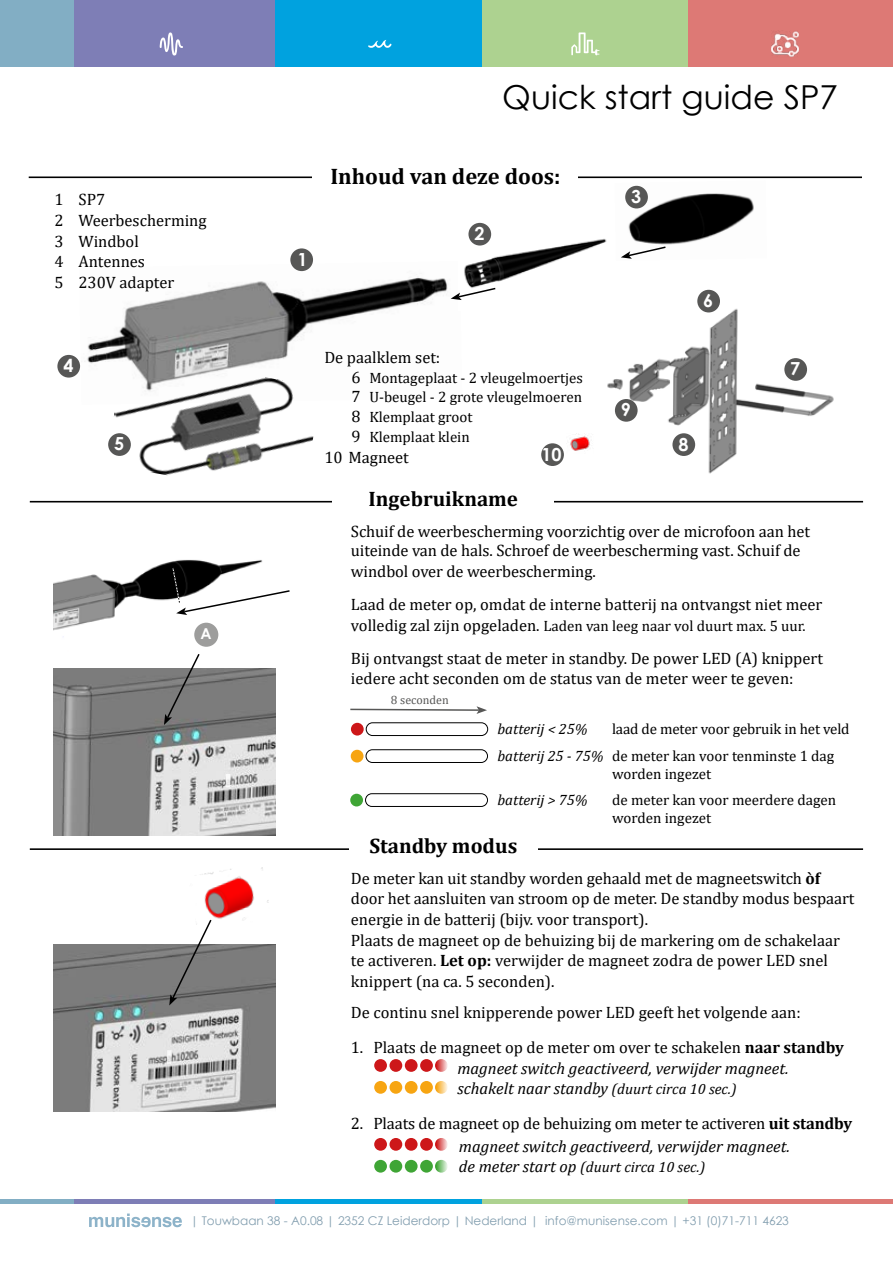
<style>
.page{position:relative;width:893px;height:1263px;background:#fff}
.page>*{position:absolute;margin:0;border:0;box-sizing:border-box;transform-origin:0 0}
.t1{font:33px "Century Gothic";color:#000}
.t2{font:700 22.5px "Cambria";color:#000}
.t3{font:700 21px "Cambria";color:#000}
.t4{font:700 18px "Century Gothic";color:#fff}
.t5{font:16.5px/20.7px "Cambria";letter-spacing:-.005em;color:#000}
.t6{font:italic 16.5px/20.7px "Cambria";color:#000}
.t7{font:15px/20px "Cambria";color:#000}
.t8{font:italic 15px "Cambria";color:#000}
.t9{font:700 15px "Century Gothic";color:#fff}
.t10{font:12px "Century Gothic";color:#829eaf}
.t11{font:12px "Cambria";color:#575756}
.s1{font-size:16.5px}
.s2{font-style:italic}
.s3{font-weight:700}
.s4{font-style:normal}
.s5{font-weight:700;font-style:normal}
.s6{font-size:15px}
</style>
<div class="page">
<img style="left:53px;top:559px;width:210px;height:88px">
<img style="left:53px;top:945px;width:222px;height:166px">
<hr style="left:30px;top:501px;width:833px;height:1px;background:#000">
<div style="left:333px;top:490px;width:221px;height:25px;background:#fff"></div>
<div style="left:405px;top:1059px;width:13px;height:13px;background:#cd1719;border-radius:50%"></div>
<div style="left:374px;top:1059px;width:13px;height:13px;background:#cd1719;border-radius:50%"></div>
<div style="left:389px;top:1059px;width:13px;height:13px;background:#cd1719;border-radius:50%"></div>
<div style="left:420px;top:1059px;width:13px;height:13px;background:#cd1719;border-radius:50%"></div>
<svg style="left:435px;top:1059px;width:13px;height:13px"></svg>
<div style="left:405px;top:1081px;width:13px;height:13px;background:#f7a512;border-radius:50%"></div>
<div style="left:374px;top:1081px;width:13px;height:13px;background:#f7a512;border-radius:50%"></div>
<div style="left:389px;top:1081px;width:13px;height:13px;background:#f7a512;border-radius:50%"></div>
<div style="left:420px;top:1081px;width:13px;height:13px;background:#f7a512;border-radius:50%"></div>
<svg style="left:435px;top:1081px;width:13px;height:13px"></svg>
<div style="left:405px;top:1138px;width:13px;height:13px;background:#cd1719;border-radius:50%"></div>
<div style="left:374px;top:1138px;width:13px;height:13px;background:#cd1719;border-radius:50%"></div>
<div style="left:389px;top:1138px;width:13px;height:13px;background:#cd1719;border-radius:50%"></div>
<div style="left:420px;top:1138px;width:13px;height:13px;background:#cd1719;border-radius:50%"></div>
<svg style="left:435px;top:1138px;width:13px;height:13px"></svg>
<div style="left:405px;top:1160px;width:13px;height:12px;background:#3fa535;border-radius:50%"></div>
<div style="left:374px;top:1160px;width:13px;height:12px;background:#3fa535;border-radius:50%"></div>
<div style="left:389px;top:1160px;width:13px;height:12px;background:#3fa535;border-radius:50%"></div>
<div style="left:420px;top:1160px;width:13px;height:12px;background:#3fa535;border-radius:50%"></div>
<svg style="left:435px;top:1160px;width:13px;height:12px"></svg>
<img style="left:200px;top:867px;width:69px;height:53px">
<div style="left:351px;top:723px;width:13px;height:12px;background:#cd1719;border-radius:50%"></div>
<div style="left:366px;top:722px;width:122px;height:14px;border:1px solid #000;border-radius:6px"></div>
<div style="left:351px;top:750px;width:12px;height:12px;background:#f7a512;border-radius:50%"></div>
<div style="left:366px;top:749px;width:122px;height:14px;border:1px solid #000;border-radius:6px"></div>
<div style="left:350px;top:794px;width:13px;height:12px;background:#3fa535;border-radius:50%"></div>
<div style="left:365px;top:793px;width:123px;height:14px;border:1px solid #000;border-radius:6px"></div>
<svg style="left:350px;top:706px;width:137px;height:8px"></svg>
<svg style="left:169px;top:918px;width:44px;height:87px"></svg>
<hr style="left:30px;top:848px;width:833px;height:2px;background:#000">
<div style="left:349px;top:836px;width:188px;height:26px;background:#fff"></div>
<img style="left:53px;top:669px;width:222px;height:166px">
<svg style="left:164px;top:654px;width:37px;height:71px"></svg>
<div style="left:194px;top:623px;width:24px;height:24px;background:#9d9d9c;border-radius:50%"></div>
<svg style="left:172px;top:567px;width:118px;height:48px"></svg>
<img style="left:79px;top:263px;width:372px;height:108px">
<img style="left:464px;top:222px;width:143px;height:65px">
<img style="left:105px;top:353px;width:217px;height:123px">
<img style="left:625px;top:185px;width:129px;height:60px">
<div style="left:290px;top:248px;width:23px;height:23px;background:#575756;border-radius:50%"></div>
<div style="left:468px;top:223px;width:23px;height:23px;background:#575756;border-radius:50%"></div>
<div style="left:625px;top:186px;width:23px;height:22px;background:#575756;border-radius:50%"></div>
<svg style="left:451px;top:287px;width:45px;height:13px"></svg>
<svg style="left:621px;top:246px;width:45px;height:13px"></svg>
<div style="left:57px;top:355px;width:23px;height:23px;background:#575756;border-radius:50%"></div>
<div style="left:108px;top:433px;width:23px;height:23px;background:#575756;border-radius:50%"></div>
<hr style="left:29px;top:176px;width:833px;height:2px;background:#000">
<div style="left:313px;top:166px;width:265px;height:21px;background:#fff"></div>
<img style="left:607px;top:304px;width:227px;height:170px">
<div style="left:784px;top:358px;width:23px;height:23px;background:#575756;border-radius:50%"></div>
<div style="left:672px;top:433px;width:23px;height:23px;background:#575756;border-radius:50%"></div>
<div style="left:615px;top:399px;width:23px;height:23px;background:#575756;border-radius:50%"></div>
<div style="left:541px;top:443px;width:23px;height:23px;background:#575756;border-radius:50%"></div>
<img style="left:570px;top:433px;width:20px;height:18px">
<div style="left:697px;top:290px;width:23px;height:22px;background:#575756;border-radius:50%"></div>
<svg style="left:226px;top:774px;width:4px;height:13px"></svg>
<svg style="left:167px;top:1050px;width:5px;height:14px"></svg>
<svg style="left:89px;top:1213px;width:93px;height:14px"></svg>
<div style="left:67px;top:1199px;width:208px;height:5px;background:#7e7eb6"></div>
<div style="left:275px;top:1199px;width:209px;height:5px;background:#00a2df"></div>
<div style="left:483px;top:1199px;width:205px;height:5px;background:#add290"></div>
<div style="left:688px;top:1199px;width:205px;height:5px;background:#dd7975"></div>
<div style="left:0;top:1199px;width:74px;height:5px;background:#82aec4"></div>
<div style="left:67px;top:0;width:208px;height:67px;background:#7e7eb6"></div>
<div style="left:275px;top:0;width:209px;height:67px;background:#00a2df"></div>
<div style="left:483px;top:0;width:205px;height:67px;background:#add290"></div>
<div style="left:688px;top:0;width:205px;height:67px;background:#dd7975"></div>
<svg style="left:368px;top:40px;width:24px;height:8px"></svg>
<svg style="left:571px;top:32px;width:29px;height:23px"></svg>
<svg style="left:160px;top:32px;width:23px;height:24px"></svg>
<img style="left:772px;top:31px;width:26px;height:26px">
<div style="left:0;top:0;width:74px;height:67px;background:#82aec4"></div>
<h1 class="t1" style="left:502px;top:74px;width:337px">Quick start guide SP7</h1>
<h2 class="t2" style="left:330px;top:160px;width:232px">Inhoud van deze doos:</h2>
<p class="t5" style="left:54px;top:189px;width:154px">1 SP7<br>2 Weerbescherming<br>3 Windbol<br>4 Antennes<br>5 230V adapter</p>
<p class="t4" style="left:297px;top:245px;width:12px">1</p>
<p class="t4" style="left:474px;top:220px;width:12px">2</p>
<p class="t4" style="left:631px;top:183px;width:12px">3</p>
<p class="t4" style="left:703px;top:287px;width:12px">6</p>
<p class="t4" style="left:63px;top:352px;width:12px">4</p>
<p class="t4" style="left:114px;top:430px;width:12px">5</p>
<p class="t5" style="left:324px;top:347px;width:117px">De paalklem set:</p>
<p class="t7" style="left:351px;top:367px;width:233px"><span class="s1">6</span> Montageplaat - 2 vleugelmoertjes<br><span class="s1">7</span> U-beugel - 2 grote vleugelmoeren<br><span class="s1">8</span> Klemplaat groot<br><span class="s1">9</span> Klemplaat klein</p>
<p class="t5" style="left:324px;top:447px;width:86px">10 Magneet</p>
<p class="t4" style="left:541px;top:440px;width:22px">10</p>
<p class="t4" style="left:621px;top:396px;width:12px">9</p>
<p class="t4" style="left:678px;top:430px;width:12px">8</p>
<p class="t4" style="left:790px;top:355px;width:12px">7</p>
<p class="t3" style="left:369px;top:484px;width:151px">Ingebruikname</p>
<p class="t9" style="left:201px;top:622px;width:13px">A</p>
<p class="t5" style="left:351px;top:521px;width:461px;line-height:20.2px">Schuif de weerbescherming voorzichtig over de microfoon aan het uiteinde van de hals. Schroef de weerbescherming vast. Schuif de windbol over de weerbescherming.</p>
<p class="t5" style="left:351px;top:594px;width:473px">Laad de meter op, omdat de interne batterij na ontvangst niet meer</p>
<p class="t7" style="left:351px;top:616px;width:456px"><span class="s1">volledig zal zijn opgeladen.</span> Laden van leeg naar vol duurt max. 5 uur.</p>
<p class="t5" style="left:351px;top:648px;width:473px;line-height:19.8px">Bij ontvangst staat de meter in standby. De power LED (A) knippert iedere acht seconden om de status van de meter weer te geven:</p>
<p class="t11" style="left:391px;top:693px;width:59px">8 seconden</p>
<p class="t7" style="left:497px;top:715px;width:354px;line-height:26.5px;text-indent:115px">laad de meter voor gebruik in het veld <span class="s2">batterij 25 - 75%</span> de meter kan voor tenminste 1 dag</p>
<p class="t7" style="left:612px;top:763px;width:101px">worden ingezet</p>
<p class="t8" style="left:497px;top:789px;width:92px">batterij &gt; 75%</p>
<p class="t7" style="left:612px;top:791px;width:226px;line-height:18px">de meter kan voor meerdere dagen worden ingezet</p>
<p class="t3" style="left:369px;top:831px;width:149px">Standby modus</p>
<p class="t8" style="left:497px;top:718px;width:92px">batterij &lt; 25%</p>
<p class="t5" style="left:351px;top:867px;width:505px">De meter kan uit standby worden gehaald met de magneetswitch <span class="s3">òf </span>door het aansluiten van stroom op de meter. De standby modus bespaart energie in de batterij (bijv. voor transport).<br>Plaats de magneet op de behuizing bij de markering om de schakelaar te activeren. <span class="s3">Let op:</span> verwijder de magneet zodra de power LED snel knippert (na ca. 5 seconden).</p>
<p class="t5" style="left:351px;top:1002px;width:451px">De continu snel knipperende power LED geeft het volgende aan:</p>
<p class="t6" style="left:457px;top:1036px;width:388px;text-indent:-107px"><span class="s4">1. Plaats de magneet op de meter om over te schakelen</span> <span class="s5">naar standby </span>magneet switch geactiveerd, verwijder magneet. schakelt naar standby <span class="s6">(duurt circa 10 sec.)</span></p>
<p class="t5" style="left:459px;top:1112px;width:395px;line-height:22.4px;text-indent:-108px">2. Plaats de magneet op de behuizing om meter te activeren <span class="s3">uit standby </span><span class="s2">magneet switch geactiveerd, verwijder magneet.</span></p>
<p class="t8" style="left:459px;top:1157px;width:248px"><span class="s1">de meter start op</span> (duurt circa 10 sec.)</p>
<p class="t10" style="left:190px;top:1212px;width:600px">| Touwbaan 38 - A0.08 | 2352 CZ Leiderdorp | Nederland | info@munisense.com | +31 (0)71-711 4623</p>
</div>
